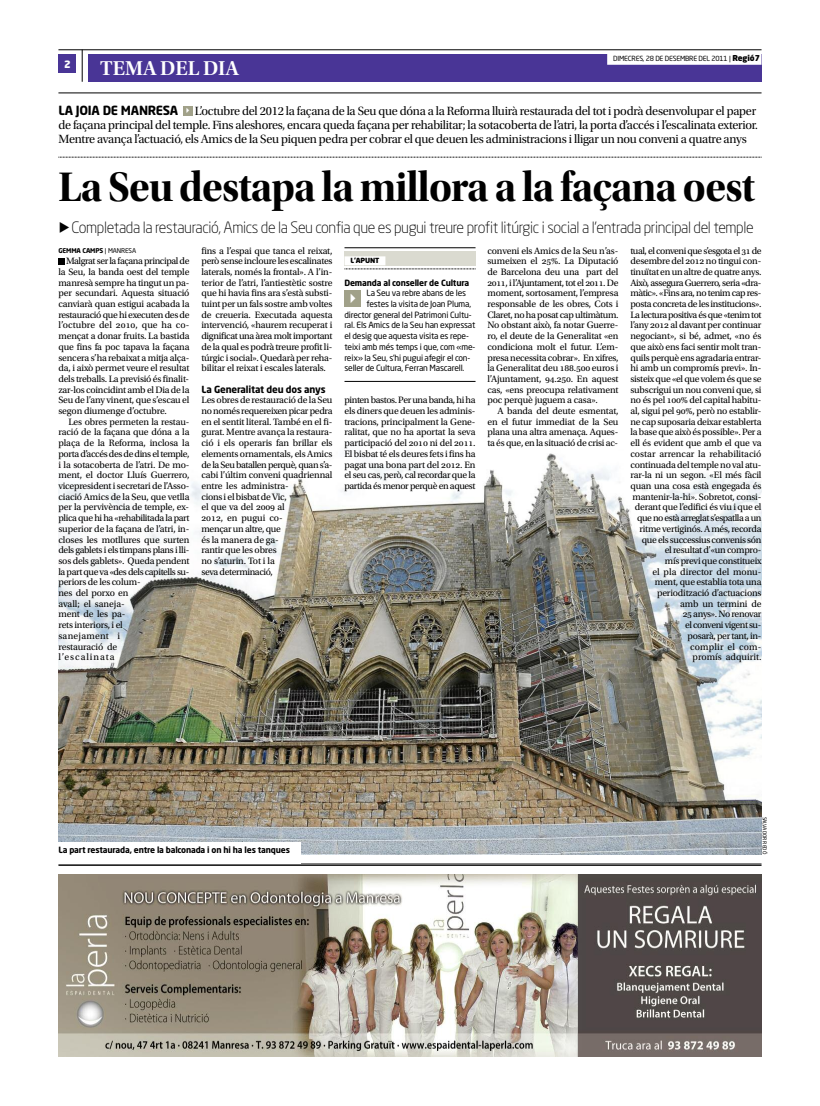
<style>
.page{position:relative;width:820px;height:1106px;background:#fff}
.page>*{position:absolute;margin:0;border:0;box-sizing:border-box;transform-origin:0 0}
.t1{font:43px "Utopia Std Bold Disp";letter-spacing:-.02em;color:#000}
.t2{font:21px "Utopia Std Semibold Subh";color:#fff}
.t3{font:300 15.5px "Neo Sans Pro";letter-spacing:-.025em;color:#000;scale:.96 1}
.t4{font:12.5px/14px "Utopia Std Subh";letter-spacing:-.02em;color:#000}
.t5{font:700 12.5px "Neo Sans Pro";letter-spacing:-.02em;color:#000}
.t6{font:900 10px "Neo Sans Pro";color:#fff}
.t7{font:9.7px/10.7px "Utopia Std";letter-spacing:-.02em;color:#000;text-align:justify}
.t8{font:700 9.7px "Neo Sans Pro";letter-spacing:-.015em;color:#000}
.t9{font:8.5px "Neo Sans Pro";letter-spacing:-.02em;color:#000}
.t10{font:700 8.5px "Neo Sans Pro";letter-spacing:-.02em;color:#000}
.t11{font:7px "Neo Sans Pro";letter-spacing:-.03em;color:#000}
.t12{font:900 7px "Neo Sans Pro";letter-spacing:-.015em;color:#000}
.t13{font:700 6.5px "Neo Sans Pro";letter-spacing:-.015em;color:#000}
.t14{font:5.2px "Neo Sans Pro";letter-spacing:-.02em;color:#000}
.s1{font-weight:900;font-size:8px}
.s2{font-weight:400}
</style>
<div class="page">
<img style="left:58px;top:453px;width:703px;height:401px">
<hr style="left:58px;top:93px;width:703px;height:1px;background:#000">
<hr style="left:58px;top:863px;width:703px;height:1px;background:#000">
<hr style="left:58px;top:865px;width:703px;height:1px;background:#000">
<div style="left:183px;top:106px;width:9px;height:9px;background:#a1a189"></div>
<svg style="left:58px;top:157px;width:703px;height:1px"></svg>
<svg style="left:58px;top:258px;width:6px;height:6px"></svg>
<div style="left:88px;top:55px;width:673px;height:27px;background:#493596"></div>
<div style="left:607px;top:54px;width:154px;height:11px;background:#fff"></div>
<hr style="left:58px;top:50px;width:703px;height:1px;background:#000">
<div style="left:58px;top:55px;width:18px;height:18px;background:#493596"></div>
<hr style="left:82px;top:50px;width:1px;height:32px;background:#000">
<div style="left:58px;top:842px;width:243px;height:21px;background:#fff"></div>
<div style="left:344px;top:291px;width:16px;height:16px;background:#a1a189"></div>
<hr style="left:344px;top:381px;width:131px;height:1px;background:#000">
<hr style="left:344px;top:247px;width:131px;height:1px;background:#000">
<div style="left:344px;top:251px;width:131px;height:14px;background:#dadad0"></div>
<div style="left:344px;top:256px;width:41px;height:9px;background:#fff"></div>
<svg style="left:344px;top:269px;width:131px;height:1px"></svg>
<img style="left:59px;top:874px;width:702px;height:182px">
<p class="t6" style="left:64px;top:60px;width:8px">2</p>
<h2 class="t2" style="left:100px;top:60px;width:140px">TEMA DEL DIA</h2>
<p class="t11" style="left:613px;top:55px;width:148px">DIMECRES, 28 DE DESEMBRE DEL 2011 | <span class="s1">Regió7</span></p>
<p class="t5" style="left:58px;top:106px;width:121px">LA JOIA DE MANRESA</p>
<p class="t4" style="left:58px;top:105px;width:700px;text-indent:136px">L’octubre del 2012 la façana de la Seu que dóna a la Reforma lluirà restaurada del tot i podrà desenvolupar el paper de façana principal del temple. Fins aleshores, encara queda façana per rehabilitar; la sotacoberta de l’atri, la porta d’accés i l’escalinata exterior.<br>Mentre avança l’actuació, els Amics de la Seu piquen pedra per cobrar el que deuen les administracions i lligar un nou conveni a quatre anys</p>
<h1 class="t1" style="left:58px;top:170px;width:698px">La Seu destapa la millora a la façana oest</h1>
<h3 class="t3" style="left:59px;top:222px;width:725px">◆Completada la restauració, Amics de la Seu confia que es pugui treure profit litúrgic i social a l’entrada principal del temple</h3>
<p class="t13" style="left:58px;top:248px;width:79px">GEMMA CAMPS <span class="s2">| MANRESA</span></p>
<p class="t7" style="left:58px;top:256px;width:132px;text-indent:8px">Malgrat ser la façana principal de la Seu, la banda oest del temple manresà sempre ha tingut un pa&shy;per secundari. Aquesta situació canviarà quan estigui acabada la restauració que hi executen des de l’octubre del 2010, que ha co&shy;mençat a donar fruits. La bastida que fins fa poc tapava la façana sencera s’ha rebaixat a mitja alça&shy;da, i això permet veure el resultat dels treballs. La previsió és finalit&shy;zar-los coincidint amb el Dia de la Seu de l’any vinent, que s’escau el segon diumenge d’octubre.</p>
<p class="t7" style="left:58px;top:417px;width:132px;text-align:left;text-indent:10px">Les obres permeten la restau&shy;ració de la façana que dóna a la plaça de la Reforma, inclosa la porta d’accés des de dins el temple, i la sotacoberta de l’atri. De mo&shy;ment, el doctor Lluís Guerrero, vicepresident i secretari de l’Asso&shy;ciació Amics de la Seu, que vetlla per la pervivència de temple, ex&shy;plica que hi ha «rehabilitada la part superior de la façana de l’atri, in&shy;closes les motllures que surten dels gablets i els timpans plans i lli&shy;sos dels gablets». Queda pendent la part que va «des dels capitells su&shy;periors de les colum-<br>nes del porxo en<br>avall; el saneja-<br>ment de les pa-<br>rets interiors, i el<br>sanejament i<br>restauració de<br>l’escalinata</p>
<p class="t7" style="left:201px;top:246px;width:132px">fins a l’espai que tanca el reixat, però sense incloure les escalinates laterals, només la frontal». A l’in&shy;terior de l’atri, l’antiestètic sostre que hi havia fins ara s’està substi&shy;tuint per un fals sostre amb voltes de creueria. Executada aquesta intervenció, «haurem recuperat i dignificat una àrea molt important de la qual es podrà treure profit li&shy;túrgic i social». Quedarà per reha&shy;bilitar el reixat i escales laterals.</p>
<p class="t8" style="left:201px;top:385px;width:126px">La Generalitat deu dos anys</p>
<p class="t7" style="left:201px;top:396px;width:132px;text-align:left">Les obres de restauració de la Seu no només requereixen picar pedra en el sentit literal. També en el fi&shy;gurat. Mentre avança la restaura&shy;ció i els operaris fan brillar els elements ornamentals, els Amics de la Seu batallen perquè, quan s’a&shy;cabi l’últim conveni quadriennal entre les administra-<br>cions i el bisbat de Vic,<br>el que va del 2009 al<br>2012, en pugui co-<br>mençar un altre, que<br>és la manera de ga-<br>rantir que les obres<br>no s’aturin. Tot i la<br>seva determinació,</p>
<p class="t7" style="left:344px;top:396px;width:132px">pinten bastos. Per una banda, hi ha els diners que deuen les adminis&shy;tracions, principalment la Gene&shy;ralitat, que no ha aportat la seva participació del 2010 ni del 2011.<br>El bisbat té els deures fets i fins ha pagat una bona part del 2012. En el seu cas, però, cal recordar que la partida és menor perquè en aquest</p>
<p class="t12" style="left:350px;top:258px;width:30px">L’APUNT</p>
<p class="t10" style="left:344px;top:279px;width:126px">Demanda al conseller de Cultura</p>
<p class="t9" style="left:366px;top:290px;width:101px">La Seu va rebre abans de les</p>
<p class="t9" style="left:366px;top:301px;width:106px">festes la visita de Joan Pluma,</p>
<p class="t9" style="left:344px;top:311px;width:129px">director general del Patrimoni Cultu-</p>
<p class="t9" style="left:344px;top:322px;width:132px">ral. Els Amics de la Seu han expressat</p>
<p class="t9" style="left:344px;top:333px;width:126px">el desig que aquesta visita es repe-</p>
<p class="t9" style="left:344px;top:343px;width:132px">teixi amb més temps i que, com «me-</p>
<p class="t9" style="left:344px;top:354px;width:127px">reix» la Seu, s’hi pugui afegir el con-</p>
<p class="t9" style="left:344px;top:365px;width:121px">seller de Cultura, Ferran Mascarell.</p>
<p class="t7" style="left:487px;top:246px;width:132px">conveni els Amics de la Seu n’as&shy;sumeixen el 25%. La Diputació de Barcelona deu una part del 2011, i l’Ajuntament, tot el 2011. De moment, sortosament, l’empresa responsable de les obres, Cots i Claret, no ha posat cap ultimàtum.<br>No obstant això, fa notar Guerre&shy;ro, el deute de la Generalitat «en condiciona molt el futur. L’em&shy;presa necessita cobrar». En xifres, la Generalitat deu 188.500 euros i l’Ajuntament, 94.250. En aquest cas, «ens preocupa relativament poc perquè juguem a casa».</p>
<p class="t7" style="left:487px;top:406px;width:132px;text-indent:10px">A banda del deute esmentat, en el futur immediat de la Seu plana una altra amenaça. Aques&shy;ta és que, en la situació de crisi ac-</p>
<p class="t7" style="left:630px;top:246px;width:132px;text-align:right">tual, el conveni que s’esgota el 31 de desembre del 2012 no tingui con&shy;tinuïtat en un altre de quatre anys.<br>Això, assegura Guerrero, seria «dra&shy;màtic». «Fins ara, no tenim cap res&shy;posta concreta de les institucions».<br>La lectura positiva és que «tenim tot l’any 2012 al davant per continuar negociant», si bé, admet, «no és que això ens faci sentir molt tran&shy;quils perquè ens agradaria entrar&shy;hi amb un compromís previ». In&shy;sisteix que «el que volem és que se subscrigui un nou conveni que, si no és pel 100% del capital habitu&shy;al, sigui pel 90%, però no establir&shy;ne cap suposaria deixar establerta la base que això és possible». Per a ell és evident que amb el que va costar arrencar la rehabilitació continuada del temple no val atu&shy;rar-la ni un segon. «El més fàcil quan una cosa està engegada és mantenir-la-hi». Sobretot, consi&shy;derant que l’edifici és viu i que el que no està arreglat s’espatlla a un ritme vertiginós. A més, recorda que els successius convenis són<br>el resultat d’«un compro-<br>mís previ que constitueix<br>el pla director del monu&shy;ment, que establia tota una periodització d’actuacions<br>amb un termini de<br>25 anys». No renovar<br>el conveni vigent su-<br>posarà, per tant, in-<br>complir el com-<br>promís adquirit.</p>
<p class="t10" style="left:58px;top:846px;width:233px">La part restaurada, entre la balconada i on hi ha les tanques</p>
<p class="t14" style="left:766px;top:816px;width:39px;rotate:90deg">SALVADOR REDÓ</p>
</div>
